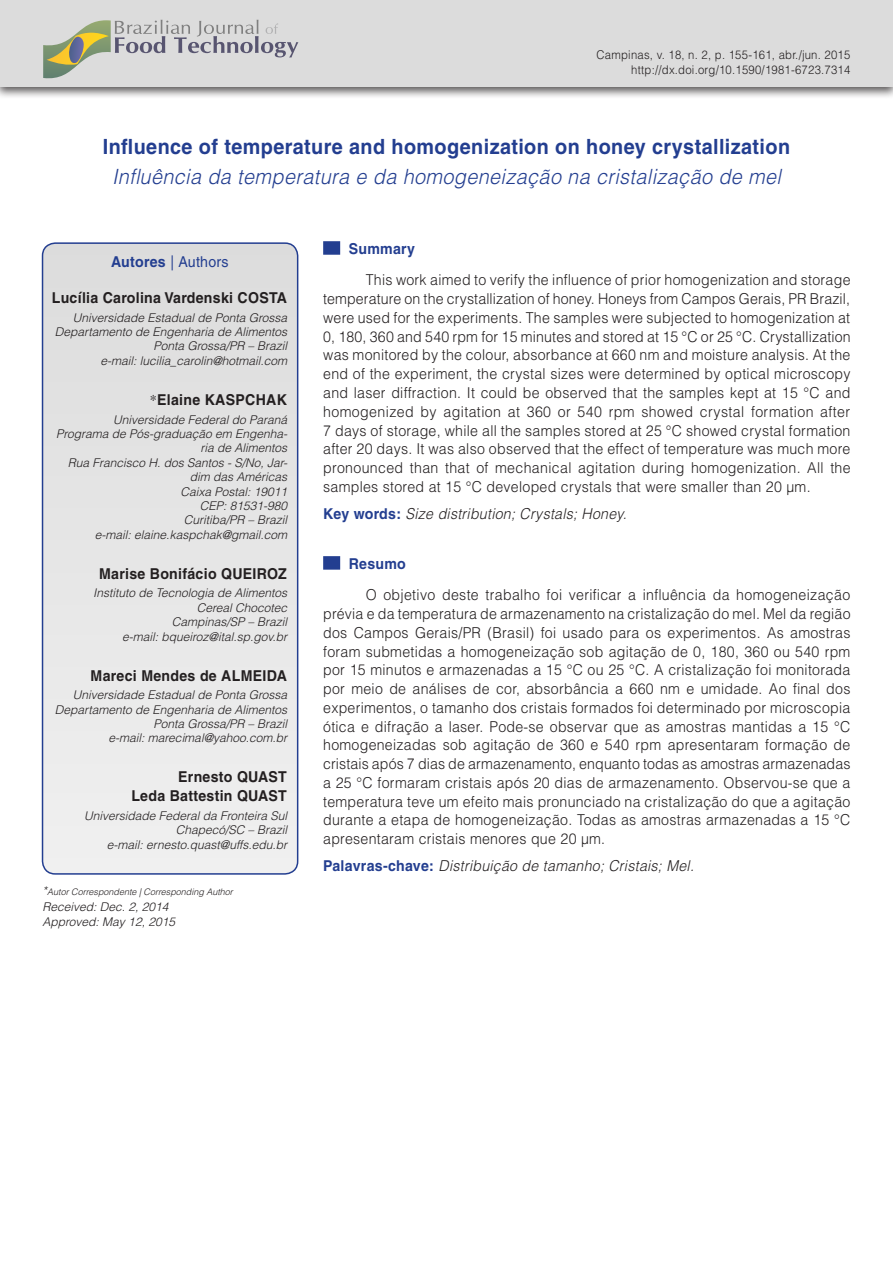
<style>
.page{position:relative;width:893px;height:1263px;background:#fff}
.page>*{position:absolute;margin:0;border:0;box-sizing:border-box;transform-origin:0 0}
.ArticleTitle{font:700 21px "Helvetica";letter-spacing:.02em;color:#233e90;scale:.94 1}
.ArticleTitle-Trans1{font:italic 300 21px "Helvetica";letter-spacing:.02em;color:#233e90;scale:.94 1}
.Abstract-Trans1{font:300 15px/18.8px "Helvetica";letter-spacing:.02em;color:#231f20;text-align:justify;scale:.94 1}
.Abstract{font:300 15px/18.8px "Helvetica";letter-spacing:.02em;color:#231f20;text-align:justify;scale:.94 1}
.Authors{font:700 15px/18.8px "Helvetica";letter-spacing:.02em;color:#231f20;text-align:right;scale:.94 1}
.Keywords-Trans1{font:italic 300 15px "Helvetica";letter-spacing:.02em;color:#231f20;scale:.94 1}
.Keywords{font:italic 300 15px "Helvetica";letter-spacing:.02em;color:#231f20;scale:.94 1}
.AuthorsAlt{font:15px "Helvetica";letter-spacing:.02em;color:#233e90;scale:.94 1}
.AbstractTitle{font:700 15px "Helvetica";letter-spacing:.02em;color:#233e90;scale:.94 1}
.AbstractTitle-Trans1{font:700 15px "Helvetica";letter-spacing:.02em;color:#233e90;scale:.94 1}
.Affiliations{font:italic 300 12px/14.4px "Helvetica";color:#231f20;text-align:right}
.pubNameFooter{font:300 12px "Helvetica";letter-spacing:.02em;color:#231f20;scale:.94 1}
.ArticleDOIAlt{font:300 12px "Helvetica";letter-spacing:.02em;color:#231f20;scale:.94 1}
.History{font:italic 300 12px/14.4px "Helvetica";color:#231f20}
.AffiliationsAlt{font:italic 300 9px "Helvetica";color:#231f20}
.s1{font-weight:700}
.s2{font-family:"Times";font-weight:400}
.s3{font-size:12px}
.s4{font-weight:700;font-style:normal;color:#233e90}
</style>
<div class="page">
<div style="left:0;top:0;width:893px;height:100px;background:#231f20;opacity:.75"></div>
<div style="left:0;top:0;width:893px;height:87px;background:#dcdcdc"></div>
<svg style="left:43px;top:20px;width:255px;height:59px"></svg>
<div style="left:323px;top:241px;width:17px;height:14px;background:#233e90"></div>
<div style="left:323px;top:556px;width:17px;height:14px;background:#233e90"></div>
<svg style="left:43px;top:243px;width:255px;height:631px;background:#e6e6e6"></svg>
<div style="left:42px;top:242px;width:256px;height:633px;border:2px solid #233e90;border-radius:13px"></div>
<p class="pubNameFooter" style="left:596px;top:48px;width:272px">Campinas, v. 18, n. 2, p. 155-161, abr./jun. 2015</p>
<p class="ArticleDOIAlt" style="left:631px;top:62px;width:235px">http://dx.doi.org/10.1590/1981-6723.7314</p>
<p class="ArticleTitle" style="left:103px;top:134px;width:733px">Influence of temperature and homogenization on honey crystallization</p>
<p class="ArticleTitle-Trans1" style="left:112px;top:163px;width:713px">Influência da temperatura e da homogeneização na cristalização de mel</p>
<p class="AuthorsAlt" style="left:111px;top:253px;width:127px"><span class="s1">Autores</span> | Authors</p>
<p class="Authors" style="left:52px;top:288px;width:252px">Lucília Carolina Vardenski COSTA</p>
<p class="Affiliations" style="left:55px;top:310px;width:234px">Universidade Estadual de Ponta Grossa Departamento de Engenharia de Alimentos Ponta Grossa/PR – Brazil<br>e-mail: lucilia_carolin@hotmail.com</p>
<p class="Authors" style="left:150px;top:390px;width:147px"><span class="s2">*</span>Elaine KASPCHAK</p>
<p class="Affiliations" style="left:56px;top:412px;width:233px">Universidade Federal do Paraná<br>Programa de Pós-graduação em Engenha&shy;ria de Alimentos<br>Rua Francisco H. dos Santos - S/No, Jar&shy;dim das Américas<br>Caixa Postal: 19011<br>CEP: 81531-980<br>Curitiba/PR – Brazil<br>e-mail: elaine.kaspchak@gmail.com</p>
<p class="Authors" style="left:99px;top:564px;width:201px">Marise Bonifácio QUEIROZ</p>
<p class="Affiliations" style="left:93px;top:586px;width:196px">Instituto de Tecnologia de Alimentos<br>Cereal Chocotec<br>Campinas/SP – Brazil<br>e-mail: bqueiroz@ital.sp.gov.br</p>
<p class="Authors" style="left:91px;top:666px;width:210px">Mareci Mendes de ALMEIDA</p>
<p class="Affiliations" style="left:55px;top:688px;width:234px">Universidade Estadual de Ponta Grossa Departamento de Engenharia de Alimentos Ponta Grossa/PR – Brazil<br>e-mail: marecimal@yahoo.com.br</p>
<p class="Authors" style="left:131px;top:768px;width:167px">Ernesto QUAST<br>Leda Battestin QUAST</p>
<p class="Affiliations" style="left:84px;top:808px;width:205px">Universidade Federal da Fronteira Sul<br>Chapecó/SC – Brazil<br>e-mail: ernesto.quast@uffs.edu.br</p>
<p class="AffiliationsAlt" style="left:43px;top:886px;width:192px"><span class="s3">*</span>Autor Correspondente | Corresponding Author</p>
<p class="History" style="left:43px;top:899px;width:134px">Received: Dec. 2, 2014<br>Approved: May 12, 2015</p>
<p class="AbstractTitle" style="left:349px;top:240px;width:72px">Summary</p>
<p class="Abstract" style="left:323px;top:271px;width:563px;text-indent:43px">This work aimed to verify the influence of prior homogenization and storage temperature on the crystallization of honey. Honeys from Campos Gerais, PR Brazil, were used for the experiments. The samples were subjected to homogenization at 0, 180, 360 and 540 rpm for 15 minutes and stored at 15 °C or 25 °C. Crystallization was monitored by the colour, absorbance at 660 nm and moisture analysis. At the end of the experiment, the crystal sizes were determined by optical microscopy and laser diffraction. It could be observed that the samples kept at 15 °C and homogenized by agitation at 360 or 540 rpm showed crystal formation after 7 days of storage, while all the samples stored at 25 °C showed crystal formation after 20 days. It was also observed that the effect of temperature was much more pronounced than that of mechanical agitation during homogenization. All the samples stored at 15 °C developed crystals that were smaller than 20 μm.</p>
<p class="Keywords" style="left:323px;top:504px;width:324px"><span class="s4">Key words:</span> Size distribution; Crystals; Honey.</p>
<p class="AbstractTitle-Trans1" style="left:349px;top:554px;width:62px">Resumo</p>
<p class="Abstract-Trans1" style="left:323px;top:586px;width:563px;text-indent:43px">O objetivo deste trabalho foi verificar a influência da homogeneização prévia e da temperatura de armazenamento na cristalização do mel. Mel da região dos Campos Gerais/PR (Brasil) foi usado para os experimentos. As amostras foram submetidas a homogeneização sob agitação de 0, 180, 360 ou 540 rpm por 15 minutos e armazenadas a 15 °C ou 25 °C. A cristalização foi monitorada por meio de análises de cor, absorbância a 660 nm e umidade. Ao final dos experimentos, o tamanho dos cristais formados foi determinado por microscopia ótica e difração a laser. Pode-se observar que as amostras mantidas a 15 °C homogeneizadas sob agitação de 360 e 540 rpm apresentaram formação de cristais após 7 dias de armazenamento, enquanto todas as amostras armazenadas a 25 °C formaram cristais após 20 dias de armazenamento. Observou-se que a temperatura teve um efeito mais pronunciado na cristalização do que a agitação durante a etapa de homogeneização. Todas as amostras armazenadas a 15 °C apresentaram cristais menores que 20 μm.</p>
<p class="Keywords-Trans1" style="left:323px;top:857px;width:396px"><span class="s4">Palavras-chave:</span> Distribuição de tamanho; Cristais; Mel.</p>
</div>
